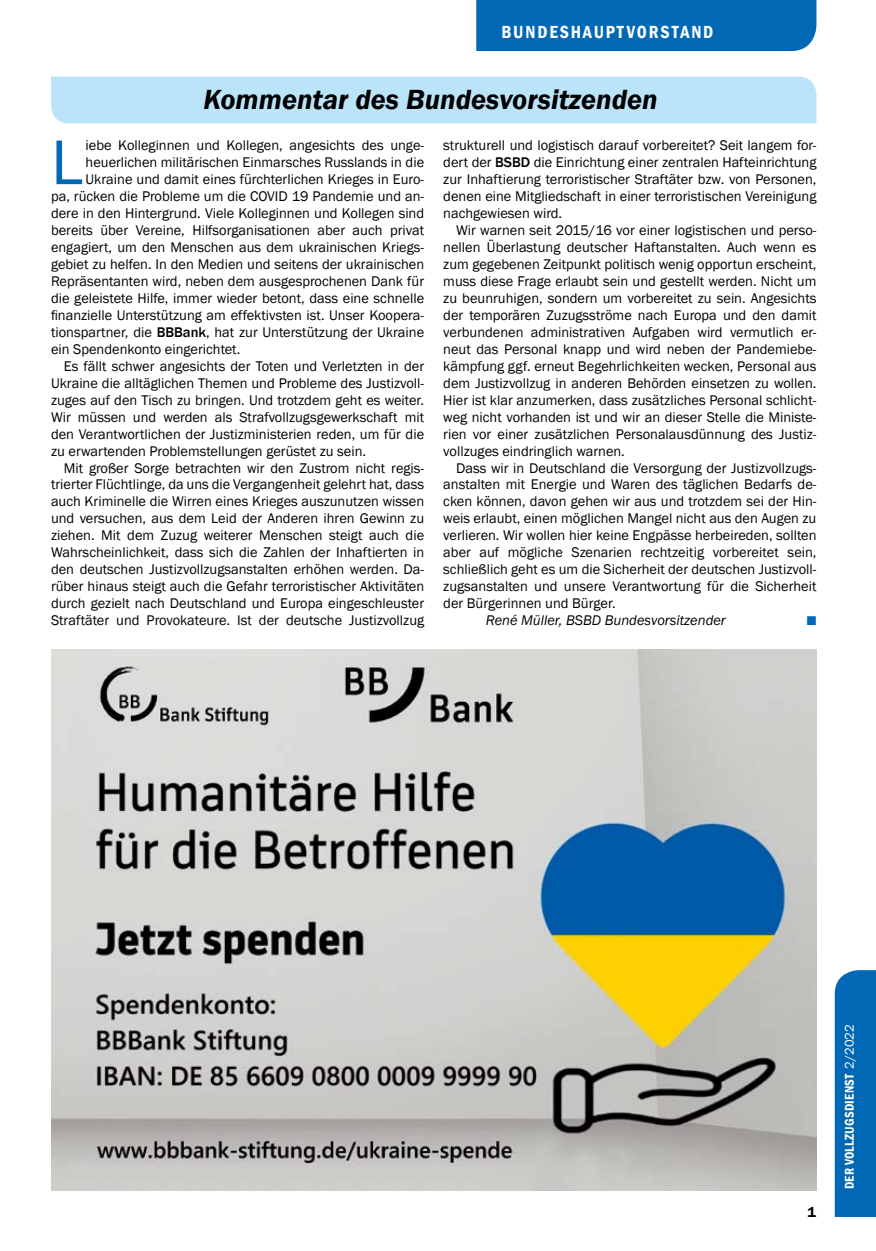
<style>
.page{position:relative;width:876px;height:1251px;background:#fff}
.page>*{position:absolute;margin:0;border:0;box-sizing:border-box;transform-origin:0 0}
.t1{font:65.25px "Franklin Gothic";color:#0068b5}
.t2{font:italic 600 28.5px "Franklin Gothic";color:#000}
.t3{font:600 condensed 18px "Franklin Gothic";letter-spacing:.1em;color:#fff}
.t4{font:600 14.7px "Franklin Gothic";color:#000}
.t5{font:14.4px "Franklin Gothic";color:#000}
.t6{font:italic 14.4px "Franklin Gothic";color:#000}
.t7{font:600 condensed 13.05px "Franklin Gothic";letter-spacing:.015em;color:#fff}
.t8{font:12.6px "Zapf Dingbats";color:#0068b5}
.s1{font-weight:500}
.s2{font-weight:400;font-stretch:normal}
</style>
<div class="page">
<div style="left:835px;top:970px;width:41px;height:246px;background:#0068b5"></div>
<div style="left:476px;top:0;width:340px;height:51px;background:#0068b5"></div>
<img style="left:51px;top:649px;width:765px;height:540px">
<div style="left:51px;top:77px;width:765px;height:46px;background:#bbe4f9"></div>
<p class="t3" style="left:501px;top:20px;width:213px">BUNDESHAUPTVORSTAND</p>
<p class="t2" style="left:203px;top:81px;width:456px">Kommentar des Bundesvorsitzenden</p>
<p class="t1" style="left:51px;top:122px;width:33px">L</p>
<p class="t5" style="left:86px;top:136px;width:340px">iebe Kolleginnen und Kollegen, angesichts des unge-</p>
<p class="t5" style="left:86px;top:153px;width:340px">heuerlichen militärischen Einmarsches Russlands in die</p>
<p class="t5" style="left:86px;top:170px;width:340px">Ukraine und damit eines fürchterlichen Krieges in Euro-</p>
<p class="t5" style="left:51px;top:187px;width:375px">pa, rücken die Probleme um die COVID 19 Pandemie und an-</p>
<p class="t5" style="left:51px;top:204px;width:375px">dere in den Hintergrund. Viele Kolleginnen und Kollegen sind</p>
<p class="t5" style="left:51px;top:221px;width:375px">bereits über Vereine, Hilfsorganisationen aber auch privat</p>
<p class="t5" style="left:51px;top:238px;width:375px">engagiert, um den Menschen aus dem ukrainischen Kriegs-</p>
<p class="t5" style="left:51px;top:255px;width:375px">gebiet zu helfen. In den Medien und seitens der ukrainischen</p>
<p class="t5" style="left:51px;top:272px;width:375px">Repräsentanten wird, neben dem ausgesprochenen Dank für</p>
<p class="t5" style="left:51px;top:289px;width:375px">die geleistete Hilfe, immer wieder betont, dass eine schnelle</p>
<p class="t5" style="left:51px;top:306px;width:375px">finanzielle Unterstützung am effektivsten ist. Unser Koopera-</p>
<p class="t5" style="left:51px;top:323px;width:375px">tionspartner, die <span class="s1">BBBank</span>, hat zur Unterstützung der Ukraine</p>
<p class="t5" style="left:51px;top:340px;width:191px">ein Spendenkonto eingerichtet.</p>
<p class="t5" style="left:64px;top:357px;width:362px">Es fällt schwer angesichts der Toten und Verletzten in der</p>
<p class="t5" style="left:51px;top:374px;width:375px">Ukraine die alltäglichen Themen und Probleme des Justizvoll-</p>
<p class="t5" style="left:51px;top:391px;width:375px">zuges auf den Tisch zu bringen. Und trotzdem geht es weiter.</p>
<p class="t5" style="left:51px;top:408px;width:375px">Wir müssen und werden als Strafvollzugsgewerkschaft mit</p>
<p class="t5" style="left:51px;top:425px;width:375px">den Verantwortlichen der Justizministerien reden, um für die</p>
<p class="t5" style="left:51px;top:441px;width:317px">zu erwartenden Problemstellungen gerüstet zu sein.</p>
<p class="t5" style="left:64px;top:458px;width:362px">Mit großer Sorge betrachten wir den Zustrom nicht regis-</p>
<p class="t5" style="left:51px;top:475px;width:375px">trierter Flüchtlinge, da uns die Vergangenheit gelehrt hat, dass</p>
<p class="t5" style="left:51px;top:492px;width:375px">auch Kriminelle die Wirren eines Krieges auszunutzen wissen</p>
<p class="t5" style="left:51px;top:509px;width:375px">und versuchen, aus dem Leid der Anderen ihren Gewinn zu</p>
<p class="t5" style="left:51px;top:526px;width:375px">ziehen. Mit dem Zuzug weiterer Menschen steigt auch die</p>
<p class="t5" style="left:51px;top:543px;width:375px">Wahrscheinlichkeit, dass sich die Zahlen der Inhaftierten in</p>
<p class="t5" style="left:51px;top:560px;width:375px">den deutschen Justizvollzugsanstalten erhöhen werden. Da-</p>
<p class="t5" style="left:51px;top:577px;width:375px">rüber hinaus steigt auch die Gefahr terroristischer Aktivitäten</p>
<p class="t5" style="left:51px;top:594px;width:375px">durch gezielt nach Deutschland und Europa eingeschleuster</p>
<p class="t5" style="left:51px;top:611px;width:375px">Straftäter und Provokateure. Ist der deutsche Justizvollzug</p>
<p class="t5" style="left:443px;top:136px;width:375px">strukturell und logistisch darauf vorbereitet? Seit langem for-</p>
<p class="t5" style="left:443px;top:153px;width:375px">dert der <span class="s1">BSBD</span> die Einrichtung einer zentralen Hafteinrichtung</p>
<p class="t5" style="left:443px;top:170px;width:375px">zur Inhaftierung terroristischer Straftäter bzw. von Personen,</p>
<p class="t5" style="left:443px;top:187px;width:375px">denen eine Mitgliedschaft in einer terroristischen Vereinigung</p>
<p class="t5" style="left:443px;top:204px;width:120px">nachgewiesen wird.</p>
<p class="t5" style="left:456px;top:221px;width:362px">Wir warnen seit 2015/16 vor einer logistischen und perso-</p>
<p class="t5" style="left:443px;top:238px;width:375px">nellen Überlastung deutscher Haftanstalten. Auch wenn es</p>
<p class="t5" style="left:443px;top:255px;width:375px">zum gegebenen Zeitpunkt politisch wenig opportun erscheint,</p>
<p class="t5" style="left:443px;top:272px;width:375px">muss diese Frage erlaubt sein und gestellt werden. Nicht um</p>
<p class="t5" style="left:443px;top:289px;width:375px">zu beunruhigen, sondern um vorbereitet zu sein. Angesichts</p>
<p class="t5" style="left:443px;top:306px;width:375px">der temporären Zuzugsströme nach Europa und den damit</p>
<p class="t5" style="left:443px;top:323px;width:375px">verbundenen administrativen Aufgaben wird vermutlich er-</p>
<p class="t5" style="left:443px;top:340px;width:375px">neut das Personal knapp und wird neben der Pandemiebe-</p>
<p class="t5" style="left:443px;top:357px;width:375px">kämpfung ggf. erneut Begehrlichkeiten wecken, Personal aus</p>
<p class="t5" style="left:443px;top:374px;width:375px">dem Justizvollzug in anderen Behörden einsetzen zu wollen.</p>
<p class="t5" style="left:443px;top:391px;width:375px">Hier ist klar anzumerken, dass zusätzliches Personal schlicht-</p>
<p class="t5" style="left:443px;top:408px;width:375px">weg nicht vorhanden ist und wir an dieser Stelle die Ministe-</p>
<p class="t5" style="left:443px;top:425px;width:375px">rien vor einer zusätzlichen Personalausdünnung des Justiz-</p>
<p class="t5" style="left:443px;top:441px;width:183px">vollzuges eindringlich warnen.</p>
<p class="t5" style="left:456px;top:458px;width:362px">Dass wir in Deutschland die Versorgung der Justizvollzugs-</p>
<p class="t5" style="left:443px;top:475px;width:375px">anstalten mit Energie und Waren des täglichen Bedarfs de-</p>
<p class="t5" style="left:443px;top:492px;width:375px">cken können, davon gehen wir aus und trotzdem sei der Hin-</p>
<p class="t5" style="left:443px;top:509px;width:375px">weis erlaubt, einen möglichen Mangel nicht aus den Augen zu</p>
<p class="t5" style="left:443px;top:526px;width:375px">verlieren. Wir wollen hier keine Engpässe herbeireden, sollten</p>
<p class="t5" style="left:443px;top:543px;width:375px">aber auf mögliche Szenarien rechtzeitig vorbereitet sein,</p>
<p class="t5" style="left:443px;top:560px;width:375px">schließlich geht es um die Sicherheit der deutschen Justizvoll-</p>
<p class="t5" style="left:443px;top:577px;width:375px">zugsanstalten und unsere Verantwortung für die Sicherheit</p>
<p class="t5" style="left:443px;top:594px;width:174px">der Bürgerinnen und Bürger.</p>
<p class="t6" style="left:486px;top:611px;width:241px">René Müller, BSBD Bundesvorsitzender</p>
<p class="t8" style="left:807px;top:614px;width:11px">■</p>
<p class="t4" style="left:808px;top:1202px;width:10px">1</p>
<p class="t7" style="left:841px;top:1188px;width:166px;rotate:-90deg">DER VOLLZUGSDIENST <span class="s2">2/2022</span></p>
</div>
